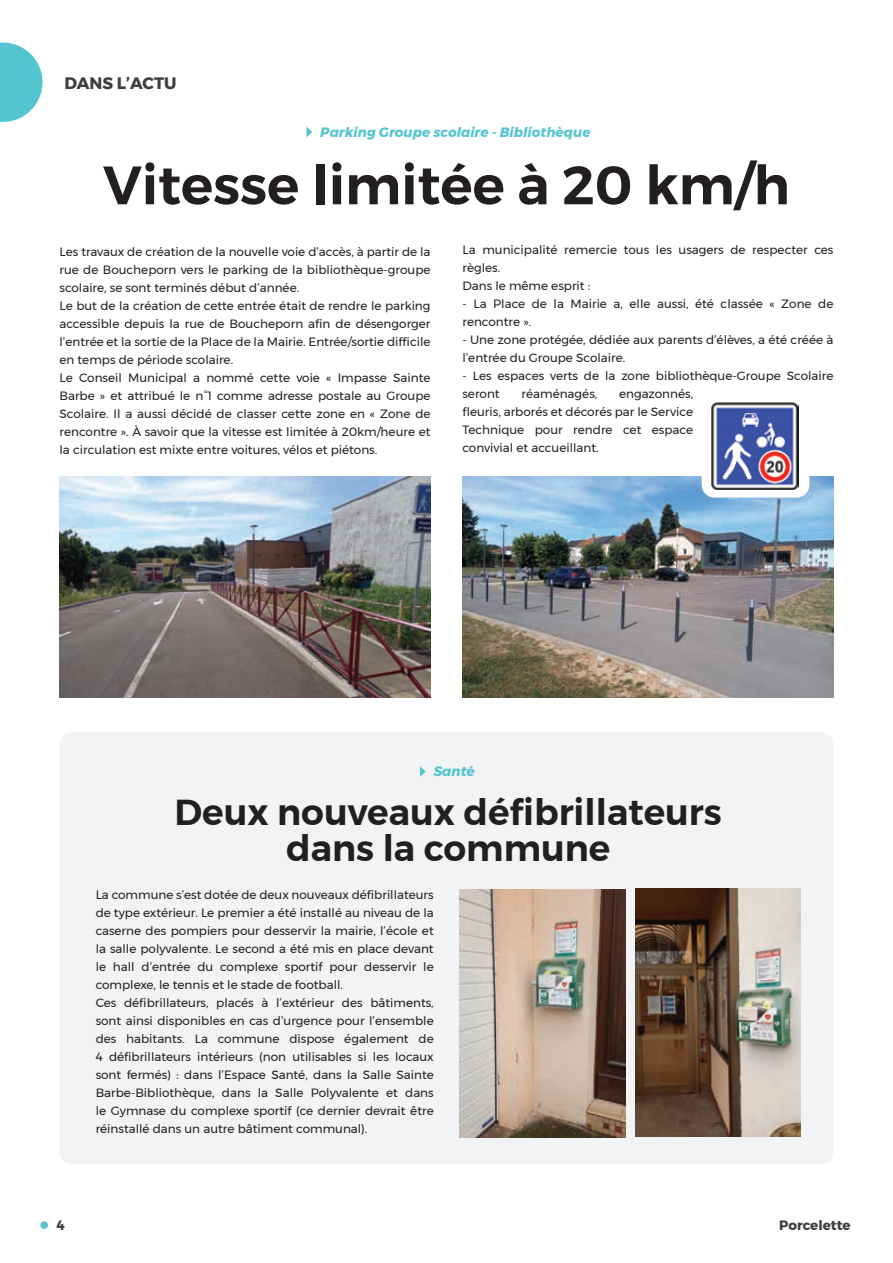
<style>
.page{position:relative;width:893px;height:1263px;background:#fff}
.page>*{position:absolute;margin:0;border:0;box-sizing:border-box;transform-origin:0 0}
.t1{font:600 54px "Montserrat";color:#231f20}
.t2{font:600 36px/36px "Montserrat";color:#231f20;text-align:center}
.t3{font:700 16.5px "Montserrat";color:#3e3e3f}
.t4{font:italic 700 13.5px "Montserrat";color:#54c5cf}
.t5{font:700 13.5px "Montserrat";color:#3e3e3f}
.t6{font:12px/18px "Montserrat";color:#231f20}
</style>
<div class="page">
<svg style="left:0;top:43px;width:43px;height:79px"></svg>
<svg style="left:306px;top:127px;width:6px;height:10px"></svg>
<div style="left:40px;top:1221px;width:8px;height:8px;background:#54c5cf;border-radius:50%"></div>
<img style="left:60px;top:476px;width:371px;height:221px">
<img style="left:462px;top:476px;width:371px;height:221px">
<div style="left:702px;top:459px;width:107px;height:38px;background:#fff;border-radius:13px"></div>
<img style="left:711px;top:402px;width:87px;height:87px">
<div style="left:60px;top:732px;width:773px;height:432px;background:#f2f3f4;border-radius:13px"></div>
<svg style="left:420px;top:766px;width:6px;height:11px"></svg>
<img style="left:459px;top:889px;width:166px;height:248px">
<img style="left:635px;top:889px;width:166px;height:248px">
<h3 class="t3" style="left:64px;top:70px;width:114px">DANS L’ACTU</h3>
<p class="t4" style="left:320px;top:121px;width:272px">Parking Groupe scolaire - Bibliothèque</p>
<h1 class="t1" style="left:103px;top:142px;width:688px">Vitesse limitée à 20 km/h</h1>
<p class="t6" style="left:60px;top:242px;width:373px">Les travaux de création de la nouvelle voie d’accès, à partir de la rue de Boucheporn vers le parking de la bibliothèque-groupe scolaire, se sont terminés début d’année.<br>Le but de la création de cette entrée était de rendre le parking accessible depuis la rue de Boucheporn afin de désengorger l’entrée et la sortie de la Place de la Mairie. Entrée/sortie difficile en temps de période scolaire.<br>Le Conseil Municipal a nommé cette voie « Impasse Sainte Barbe » et attribué le n°1 comme adresse postale au Groupe Scolaire. Il a aussi décidé de classer cette zone en « Zone de rencontre ». À savoir que la vitesse est limitée à 20km/heure et la circulation est mixte entre voitures, vélos et piétons.</p>
<p class="t6" style="left:462px;top:241px;width:373px">La municipalité remercie tous les usagers de respecter ces règles.<br>Dans le même esprit :</p>
<p class="t6" style="left:462px;top:295px;width:372px">- La Place de la Mairie a, elle aussi, été classée « Zone de rencontre ».</p>
<p class="t6" style="left:462px;top:331px;width:372px">- Une zone protégée, dédiée aux parents d’élèves, a été créée à l’entrée du Groupe Scolaire.</p>
<p class="t6" style="left:462px;top:367px;width:372px">- Les espaces verts de la zone bibliothèque-Groupe Scolaire seront</p>
<p class="t6" style="left:462px;top:385px;width:232px;text-align:justify;text-indent:157px">engazonnés, fleuris, arborés et décorés par le Service Technique pour rendre cet espace convivial et accueillant.</p>
<p class="t6" style="left:521px;top:385px;width:77px">réaménagés,</p>
<p class="t4" style="left:434px;top:760px;width:43px">Santé</p>
<h2 class="t2" style="left:175px;top:795px;width:549px">Deux nouveaux défibrillateurs dans la commune</h2>
<p class="t6" style="left:96px;top:885px;width:340px">La commune s’est dotée de deux nouveaux défibrillateurs de type extérieur. Le premier a été installé au niveau de la caserne des pompiers pour desservir la mairie, l’école et la salle polyvalente. Le second a été mis en place devant le hall d’entrée du complexe sportif pour desservir le complexe, le tennis et le stade de football.<br>Ces défibrillateurs, placés à l’extérieur des bâtiments, sont ainsi disponibles en cas d’urgence pour l’ensemble des habitants. La commune dispose également de 4 défibrillateurs intérieurs (non utilisables si les locaux sont fermés) : dans l’Espace Santé, dans la Salle Sainte Barbe-Bibliothèque, dans la Salle Polyvalente et dans le Gymnase du complexe sportif (ce dernier devrait être réinstallé dans un autre bâtiment communal).</p>
<p class="t5" style="left:57px;top:1215px;width:10px">4</p>
<p class="t5" style="left:779px;top:1215px;width:73px">Porcelette</p>
</div>
